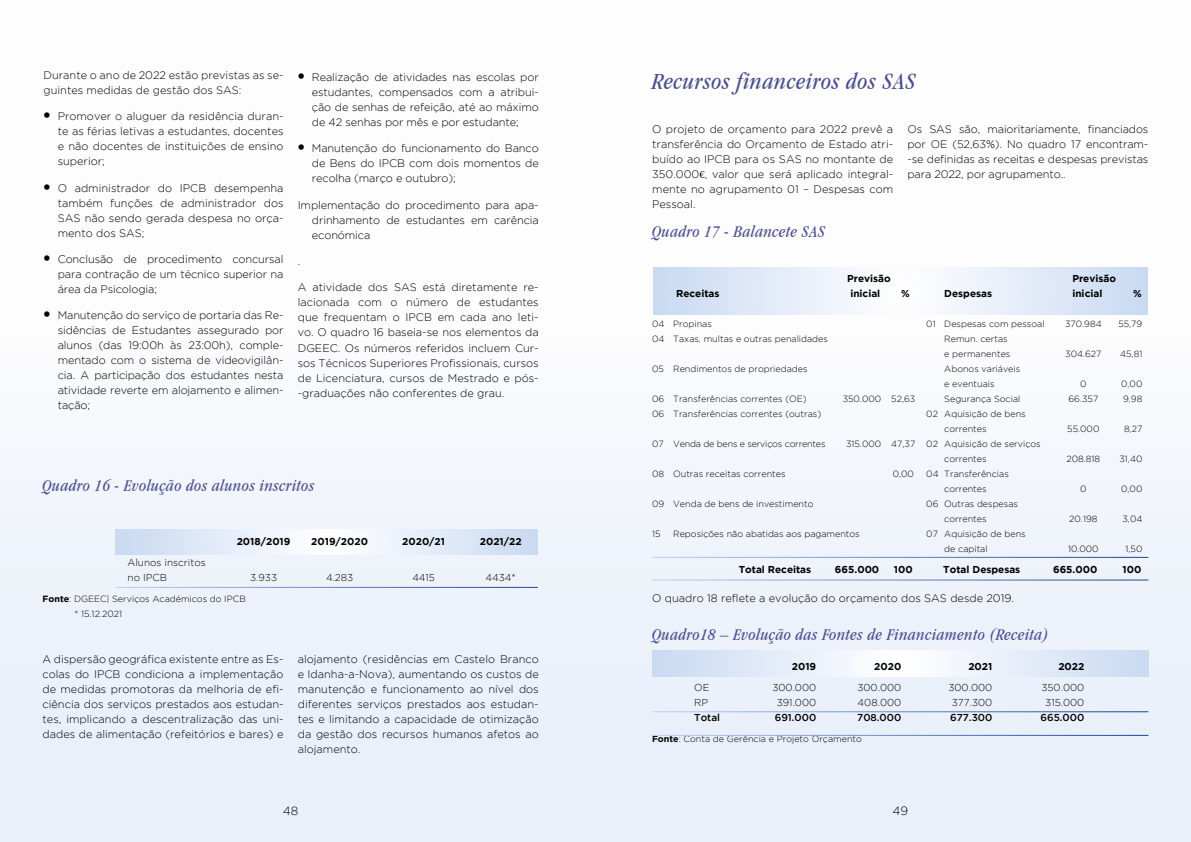
<style>
.page{position:relative;width:1191px;height:842px;background:#f6f8fc}
.page>*{position:absolute;margin:0;border:0;box-sizing:border-box;transform-origin:0 0}
.t1{font:italic condensed 24px "Garamond IT Cby BT";letter-spacing:.025em;color:#4c4e8f}
.t2{font:italic condensed 17px "Garamond IT Cby BT";letter-spacing:.025em;color:#4c4e8f}
.t3{font:300 12px "Gotham";color:#000}
.t4{font:300 11px/15px "Gotham";color:#000;text-align:justify}
.t5{font:700 10px "Gotham";color:#000}
.t6{font:300 10px/15px "Gotham";color:#000}
.t7{font:500 10px "Gotham";color:#000}
.t8{font:300 9px/15px "Gotham";color:#000}
.t9{font:300 9px "Gotham";letter-spacing:-.02em;color:#000}
.s1{font-family:"Gotham Ultra";font-weight:400;font-size:14px}
.s2{font-weight:700}
.s3{font-family:"Garamond Premr Pro";font-weight:400}
</style>
<div class="page">
<svg style="left:116px;top:529px;width:422px;height:25px"></svg>
<hr style="left:116px;top:587px;width:422px;height:1px;background:#fff">
<svg style="left:652px;top:650px;width:496px;height:26px"></svg>
<svg style="left:653px;top:268px;width:494px;height:47px"></svg>
<hr style="left:652px;top:557px;width:496px;height:1px;background:#fff">
<hr style="left:652px;top:580px;width:496px;height:1px;background:#fff">
<hr style="left:652px;top:735px;width:496px;height:1px;background:#fff">
<hr style="left:652px;top:711px;width:496px;height:1px;background:#fff">
<p class="t4" style="left:44px;top:67px;width:241px">Durante o ano de 2022 estão previstas as se&shy;guintes medidas de gestão dos SAS:</p>
<p class="t4" style="left:58px;top:109px;width:227px;text-indent:-14px"><span class="s1">•</span> Promover o aluguer da residência duran&shy;te as férias letivas a estudantes, docentes e não docentes de instituições de ensino superior;</p>
<p class="t4" style="left:58px;top:180px;width:227px;text-indent:-14px"><span class="s1">•</span> O administrador do IPCB desempenha também funções de administrador dos SAS não sendo gerada despesa no orça&shy;mento dos SAS;</p>
<p class="t4" style="left:58px;top:251px;width:227px;text-indent:-14px"><span class="s1">•</span> Conclusão de procedimento concursal para contração de um técnico superior na área da Psicologia;</p>
<p class="t4" style="left:58px;top:308px;width:227px;text-indent:-14px"><span class="s1">•</span> Manutenção do serviço de portaria das Re&shy;sidências de Estudantes assegurado por alunos (das 19:00h às 23:00h), comple&shy;mentado com o sistema de videovigilân&shy;cia. A participação dos estudantes nesta atividade reverte em alojamento e alimen&shy;tação;</p>
<p class="t4" style="left:312px;top:70px;width:228px;text-indent:-14px"><span class="s1">•</span> Realização de atividades nas escolas por estudantes, compensados com a atribui&shy;ção de senhas de refeição, até ao máximo de 42 senhas por mês e por estudante;</p>
<p class="t4" style="left:312px;top:141px;width:228px;text-indent:-14px"><span class="s1">•</span> Manutenção do funcionamento do Banco de Bens do IPCB com dois momentos de recolha (março e outubro);</p>
<p class="t4" style="left:312px;top:197px;width:228px;text-indent:-14px">Implementação do procedimento para apa&shy;drinhamento de estudantes em carência económica</p>
<p class="t4" style="left:298px;top:254px;width:4px">.</p>
<p class="t4" style="left:298px;top:280px;width:242px">A atividade dos SAS está diretamente re&shy;lacionada com o número de estudantes que frequentam o IPCB em cada ano leti&shy;vo. O quadro 16 baseia-se nos elementos da DGEEC. Os números referidos incluem Cur&shy;sos Técnicos Superiores Profissionais, cursos de Licenciatura, cursos de Mestrado e pós--graduações não conferentes de grau.</p>
<h2 class="t2" style="left:43px;top:475px;width:273px">Quadro 16 - Evolução dos alunos inscritos</h2>
<p class="t6" style="left:128px;top:555px;width:80px">Alunos inscritos no IPCB</p>
<p class="t5" style="left:237px;top:536px;width:55px">2018/2019</p>
<p class="t5" style="left:311px;top:536px;width:58px">2019/2020</p>
<p class="t5" style="left:402px;top:536px;width:44px">2020/21</p>
<p class="t5" style="left:480px;top:536px;width:43px">2021/22</p>
<p class="t6" style="left:250px;top:570px;width:29px">3.933</p>
<p class="t6" style="left:326px;top:570px;width:29px">4.283</p>
<p class="t6" style="left:412px;top:570px;width:24px">4415</p>
<p class="t6" style="left:485px;top:570px;width:32px">4434*</p>
<p class="t8" style="left:75px;top:591px;width:173px;text-indent:-32px"><span class="s2">Fonte</span>: DGEEC| Serviços Académicos do IPCB * 15.12.2021</p>
<p class="t4" style="left:43px;top:651px;width:242px">A dispersão geográfica existente entre as Es&shy;colas do IPCB condiciona a implementação de medidas promotoras da melhoria de efi&shy;ciência dos serviços prestados aos estudan&shy;tes, implicando a descentralização das uni&shy;dades de alimentação (refeitórios e bares) e</p>
<p class="t4" style="left:298px;top:651px;width:242px">alojamento (residências em Castelo Branco e Idanha-a-Nova), aumentando os custos de manutenção e funcionamento ao nível dos diferentes serviços prestados aos estudan&shy;tes e limitando a capacidade de otimização da gestão dos recursos humanos afetos ao alojamento.</p>
<p class="t3" style="left:283px;top:804px;width:17px">48</p>
<h1 class="t1" style="left:652px;top:67px;width:265px">Recursos financeiros dos SAS</h1>
<p class="t4" style="left:907px;top:121px;width:242px">Os SAS são, maioritariamente, financiados por OE (52,63%). No quadro 17 encontram--se definidas as receitas e despesas previstas para 2022, por agrupamento..</p>
<p class="t4" style="left:652px;top:121px;width:242px">O projeto de orçamento para 2022 prevê a transferência do Orçamento de Estado atri&shy;buído ao IPCB para os SAS no montante de 350.000<span class="s3">€</span>, valor que será aplicado integral&shy;mente no agrupamento 01 – Despesas com Pessoal.</p>
<h2 class="t2" style="left:652px;top:221px;width:174px">Quadro 17 - Balancete SAS</h2>
<p class="t5" style="left:847px;top:272px;width:45px">Previsão</p>
<p class="t5" style="left:1072px;top:272px;width:45px">Previsão</p>
<p class="t5" style="left:676px;top:287px;width:45px">Receitas</p>
<p class="t5" style="left:850px;top:287px;width:31px">inicial</p>
<p class="t5" style="left:901px;top:287px;width:10px">%</p>
<p class="t5" style="left:944px;top:287px;width:49px">Despesas</p>
<p class="t5" style="left:1072px;top:287px;width:31px">inicial</p>
<p class="t5" style="left:1133px;top:287px;width:10px">%</p>
<p class="t8" style="left:652px;top:316px;width:61px">04 Propinas</p>
<p class="t8" style="left:926px;top:316px;width:120px">01 Despesas com pessoal</p>
<p class="t8" style="left:1065px;top:316px;width:38px">370.984</p>
<p class="t8" style="left:1118px;top:316px;width:26px">55,79</p>
<p class="t8" style="left:652px;top:331px;width:177px">04 Taxas, multas e outras penalidades</p>
<p class="t8" style="left:944px;top:331px;width:68px">Remun. certas e permanentes</p>
<p class="t8" style="left:1065px;top:346px;width:38px">304.627</p>
<p class="t8" style="left:1120px;top:346px;width:24px">45,81</p>
<p class="t8" style="left:652px;top:361px;width:157px">05 Rendimentos de propriedades</p>
<p class="t8" style="left:944px;top:361px;width:77px">Abonos variáveis e eventuais</p>
<p class="t8" style="left:1080px;top:376px;width:8px">0</p>
<p class="t8" style="left:1121px;top:376px;width:23px">0,00</p>
<p class="t8" style="left:652px;top:391px;width:156px">06 Transferências correntes (OE)</p>
<p class="t8" style="left:842px;top:391px;width:74px">350.000 52,63</p>
<p class="t8" style="left:944px;top:391px;width:78px">Segurança Social</p>
<p class="t8" style="left:1068px;top:391px;width:31px">66.357</p>
<p class="t8" style="left:1123px;top:391px;width:21px">9,98</p>
<p class="t8" style="left:652px;top:406px;width:170px">06 Transferências correntes (outras)</p>
<p class="t8" style="left:944px;top:406px;width:83px;text-indent:-18px">02 Aquisição de bens correntes</p>
<p class="t8" style="left:1067px;top:421px;width:34px">55.000</p>
<p class="t8" style="left:1124px;top:421px;width:20px">8,27</p>
<p class="t9" style="left:652px;top:439px;width:175px">07 Venda de bens e serviços correntes</p>
<p class="t8" style="left:944px;top:436px;width:98px;text-indent:-98px">315.000 47,37 02 Aquisição de serviços correntes</p>
<p class="t8" style="left:652px;top:466px;width:135px">08 Outras receitas correntes</p>
<p class="t8" style="left:892px;top:466px;width:23px">0,00</p>
<p class="t8" style="left:926px;top:466px;width:84px;text-align:center">04 Transferências correntes</p>
<p class="t8" style="left:652px;top:496px;width:163px">09 Venda de bens de investimento</p>
<p class="t8" style="left:944px;top:496px;width:75px;text-indent:-18px">06 Outras despesas correntes</p>
<p class="t8" style="left:652px;top:526px;width:10px">15</p>
<p class="t8" style="left:673px;top:526px;width:188px">Reposições não abatidas aos pagamentos</p>
<p class="t8" style="left:944px;top:526px;width:83px;text-indent:-18px">07 Aquisição de bens de capital</p>
<p class="t8" style="left:1066px;top:451px;width:35px">208.818</p>
<p class="t8" style="left:1119px;top:451px;width:24px">31,40</p>
<p class="t8" style="left:1080px;top:481px;width:8px">0</p>
<p class="t8" style="left:1121px;top:481px;width:23px">0,00</p>
<p class="t8" style="left:1069px;top:511px;width:30px">20.198</p>
<p class="t8" style="left:1122px;top:511px;width:21px">3,04</p>
<p class="t8" style="left:1068px;top:541px;width:32px">10.000</p>
<p class="t8" style="left:1125px;top:541px;width:18px">1,50</p>
<p class="t5" style="left:738px;top:563px;width:74px">Total Receitas</p>
<p class="t5" style="left:835px;top:563px;width:46px">665.000</p>
<p class="t5" style="left:894px;top:563px;width:20px">100</p>
<p class="t5" style="left:943px;top:563px;width:79px">Total Despesas</p>
<p class="t5" style="left:1053px;top:563px;width:46px">665.000</p>
<p class="t5" style="left:1122px;top:563px;width:20px">100</p>
<p class="t4" style="left:652px;top:590px;width:363px">O quadro 18 reflete a evolução do orçamento dos SAS desde 2019.</p>
<h2 class="t2" style="left:652px;top:625px;width:398px">Quadro18 – Evolução das Fontes de Financiamento (Receita)</h2>
<p class="t5" style="left:792px;top:661px;width:26px">2019</p>
<p class="t5" style="left:874px;top:661px;width:29px">2020</p>
<p class="t5" style="left:968px;top:661px;width:25px">2021</p>
<p class="t5" style="left:1058px;top:661px;width:27px">2022</p>
<p class="t6" style="left:694px;top:680px;width:17px">OE</p>
<p class="t6" style="left:772px;top:680px;width:45px">300.000</p>
<p class="t6" style="left:857px;top:680px;width:45px">300.000</p>
<p class="t6" style="left:948px;top:680px;width:45px">300.000</p>
<p class="t6" style="left:1041px;top:680px;width:44px">350.000</p>
<p class="t6" style="left:694px;top:695px;width:15px">RP</p>
<p class="t6" style="left:776px;top:695px;width:41px">391.000</p>
<p class="t6" style="left:857px;top:695px;width:45px">408.000</p>
<p class="t6" style="left:952px;top:695px;width:42px">377.300</p>
<p class="t6" style="left:1045px;top:695px;width:41px">315.000</p>
<p class="t7" style="left:694px;top:712px;width:27px">Total</p>
<p class="t7" style="left:774px;top:712px;width:43px">691.000</p>
<p class="t7" style="left:857px;top:712px;width:46px">708.000</p>
<p class="t7" style="left:950px;top:712px;width:44px">677.300</p>
<p class="t7" style="left:1040px;top:712px;width:45px">665.000</p>
<p class="t8" style="left:652px;top:732px;width:211px"><span class="s2">Fonte</span>: Conta de Gerência e Projeto Orçamento</p>
<p class="t3" style="left:892px;top:804px;width:17px">49</p>
</div>
